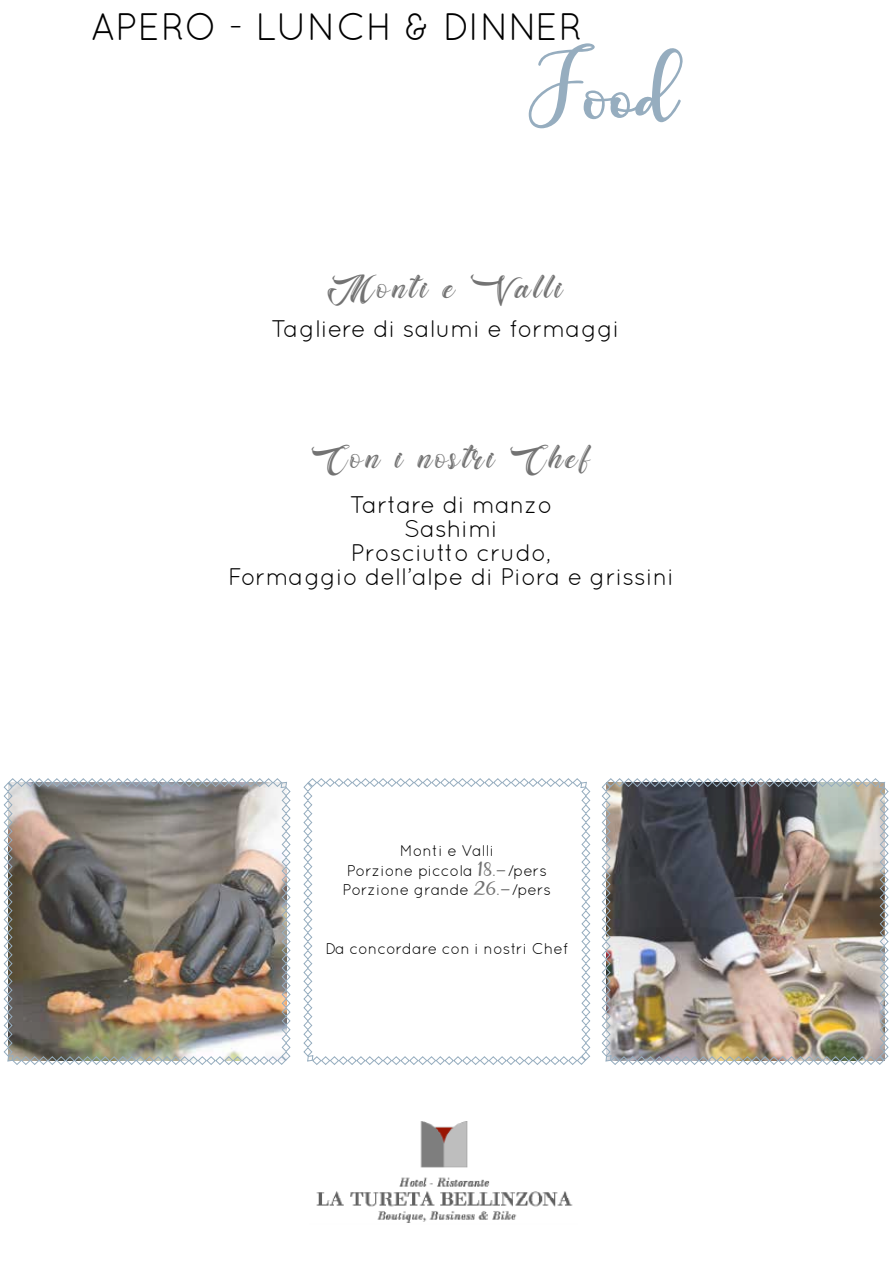
<style>
.page{position:relative;width:893px;height:1263px;background:#fff}
.page>*{position:absolute;margin:0;border:0;box-sizing:border-box;transform-origin:0 0}
.t1{font:59.85px "charlotte";color:#96adbf}
.t2{font:38.25px "Quicksand";color:#000}
.t3{font:36px "Bughartta";letter-spacing:.075em;color:#737373}
.t4{font:24px/24px "Quicksand";color:#000;text-align:center}
.t5{font:15.6px/19.5px "Quicksand";color:#000;text-align:center}
.s1{font-family:"charlotte";color:#737373}
</style>
<div class="page">
<svg style="left:303px;top:778px;width:288px;height:287px"></svg>
<img style="left:3px;top:778px;width:288px;height:287px">
<img style="left:316px;top:1121px;width:257px;height:102px">
<img style="left:601px;top:778px;width:288px;height:287px">
<h2 class="t2" style="left:91px;top:4px;width:494px">APERO - LUNCH &amp; DINNER</h2>
<h1 class="t1" style="left:531px;top:62px;width:149px">Food</h1>
<h3 class="t3" style="left:328px;top:271px;width:237px">Monti e Valli</h3>
<p class="t4" style="left:271px;top:316px;width:350px">Tagliere di salumi e formaggi</p>
<h3 class="t3" style="left:312px;top:442px;width:280px">Con i nostri Chef</h3>
<p class="t4" style="left:228px;top:493px;width:448px">Tartare di manzo<br>Sashimi<br>Prosciutto crudo,<br>Formaggio dell’alpe di Piora e grissini</p>
<p class="t5" style="left:343px;top:841px;width:210px">Monti e Valli<br>Porzione piccola <span class="s1">18.-</span>/pers<br>Porzione grande <span class="s1">26.-</span>/pers</p>
<p class="t5" style="left:325px;top:938px;width:245px">Da concordare con i nostri Chef</p>
</div>
